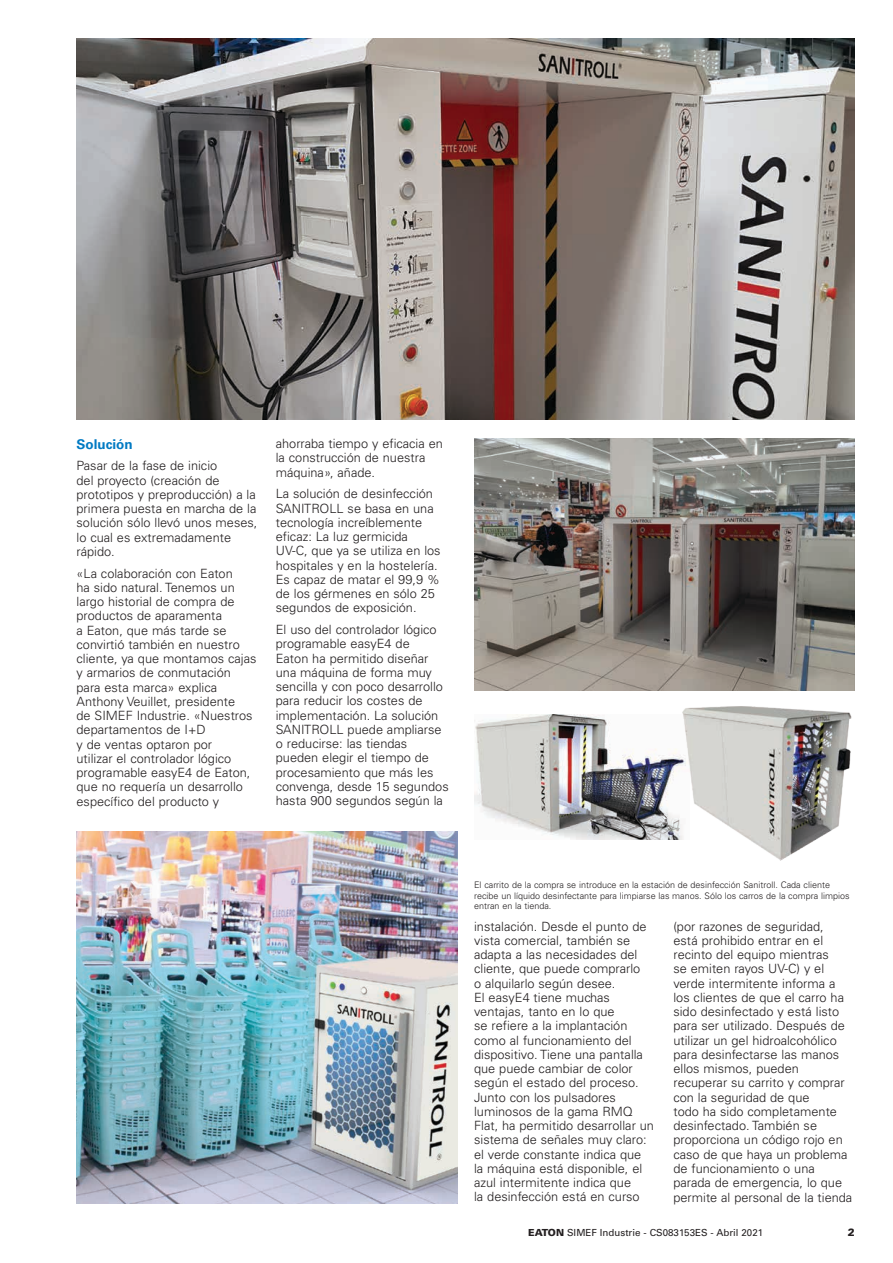
<style>
.page{position:relative;width:893px;height:1263px;background:#fff}
.page>*{position:absolute;margin:0;border:0;box-sizing:border-box;transform-origin:0 0}
.t1{font:700 13.5px "Univers LT Std";color:#007ac3}
.t2{font:300 12.75px/14.2px "Univers LT Std";color:#231f20}
.t3{font:900 10.5px "Univers LT Std";color:#231f20}
.t4{font:9.75px "Univers LT Std";color:#231f20}
.t5{font:300 9px/10.5px "Univers LT Std";color:#231f20}
.s1{font-weight:900}
</style>
<div class="page">
<img style="left:77px;top:38px;width:778px;height:381px">
<img style="left:474px;top:439px;width:381px;height:251px">
<img style="left:474px;top:714px;width:197px;height:125px">
<img style="left:671px;top:706px;width:181px;height:155px">
<img style="left:77px;top:831px;width:380px;height:372px">
<p class="t1" style="left:77px;top:436px;width:58px">Solución</p>
<p class="t2" style="left:77px;top:459px;width:182px">Pasar de la fase de inicio<br>del proyecto (creación de prototipos y preproducción) a la primera puesta en marcha de la solución sólo llevó unos meses, lo cual es extremadamente rápido.</p>
<p class="t2" style="left:77px;top:566px;width:181px">«La colaboración con Eaton<br>ha sido natural. Tenemos un largo historial de compra de productos de aparamenta<br>a Eaton, que más tarde se convirtió también en nuestro cliente, ya que montamos cajas y armarios de conmutación para esta marca» explica<br>Anthony Veuillet, presidente<br>de SIMEF Industrie. «Nuestros departamentos de I+D<br>y de ventas optaron por<br>utilizar el controlador lógico programable easyE4 de Eaton, que no requería un desarrollo específico del producto y</p>
<p class="t2" style="left:276px;top:436px;width:169px">ahorraba tiempo y eficacia en la construcción de nuestra máquina», añade.</p>
<p class="t2" style="left:276px;top:487px;width:166px">La solución de desinfección<br>SANITROLL se basa en una tecnología increíblemente eficaz: La luz germicida<br>UV-C, que ya se utiliza en los hospitales y en la hostelería.<br>Es capaz de matar el 99,9 % de los gérmenes en sólo 25 segundos de exposición.</p>
<p class="t2" style="left:276px;top:622px;width:174px">El uso del controlador lógico programable easyE4 de<br>Eaton ha permitido diseñar una máquina de forma muy sencilla y con poco desarrollo para reducir los costes de implementación. La solución<br>SANITROLL puede ampliarse o reducirse: las tiendas pueden elegir el tiempo de procesamiento que más les convenga, desde 15 segundos hasta 900 segundos según la</p>
<p class="t5" style="left:474px;top:880px;width:377px">El carrito de la compra se introduce en la estación de desinfección Sanitroll. Cada cliente recibe un líquido desinfectante para limpiarse las manos. Sólo los carros de la compra limpios entran en la tienda.</p>
<p class="t2" style="left:474px;top:919px;width:181px">instalación. Desde el punto de vista comercial, también se adapta a las necesidades del cliente, que puede comprarlo<br>o alquilarlo según desee.<br>El easyE4 tiene muchas ventajas, tanto en lo que<br>se refiere a la implantación como al funcionamiento del dispositivo. Tiene una pantalla que puede cambiar de color según el estado del proceso.<br>Junto con los pulsadores luminosos de la gama RMQ<br>Flat, ha permitido desarrollar un sistema de señales muy claro: el verde constante indica que<br>la máquina está disponible, el azul intermitente indica que<br>la desinfección está en curso</p>
<p class="t2" style="left:673px;top:919px;width:180px">(por razones de seguridad,<br>está prohibido entrar en el recinto del equipo mientras<br>se emiten rayos UV-C) y el verde intermitente informa a los clientes de que el carro ha sido desinfectado y está listo para ser utilizado. Después de utilizar un gel hidroalcohólico para desinfectarse las manos ellos mismos, pueden recuperar su carrito y comprar con la seguridad de que<br>todo ha sido completamente desinfectado. También se proporciona un código rojo en caso de que haya un problema de funcionamiento o una parada de emergencia, lo que permite al personal de la tienda</p>
<p class="t4" style="left:528px;top:1227px;width:236px"><span class="s1">EATON</span> SIMEF Industrie - CS083153ES - Abril 2021</p>
<p class="t3" style="left:848px;top:1225px;width:9px">2</p>
</div>
